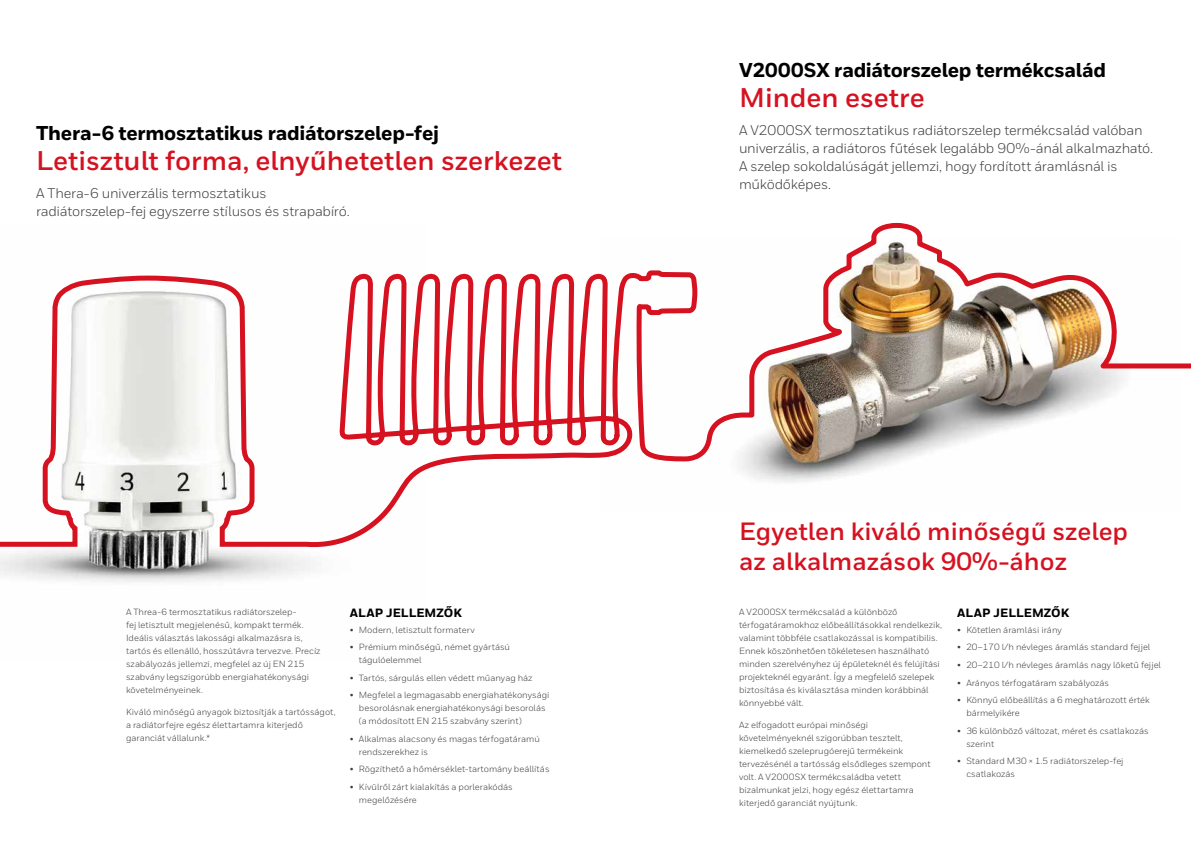
<style>
.page{position:relative;width:1191px;height:842px;background:#fff}
.page>*{position:absolute;margin:0;border:0;box-sizing:border-box;transform-origin:0 0}
.t1{font:700 27px "Honeywell Sans";color:#d61120}
.t2{font:700 25px/30px "Honeywell Sans";color:#d61120}
.t3{font:800 20px "Honeywell Sans";letter-spacing:-.015em;color:#000}
.t4{font:14px/18px "Honeywell Sans";letter-spacing:-.015em;color:#3c3c3b}
.t5{font:800 12px "Honeywell Sans";color:#000}
.t6{font:9px/13px "Honeywell Sans";color:#3c3c3b}
</style>
<div class="page">
<svg style="left:0;top:272px;width:635px;height:310px"></svg>
<img style="left:636px;top:222px;width:555px;height:243px">
<h3 class="t3" style="left:36px;top:121px;width:404px">Thera-6 termosztatikus radiátorszelep-fej</h3>
<h1 class="t1" style="left:36px;top:144px;width:527px">Letisztult forma, elnyűhetetlen szerkezet</h1>
<h3 class="t4" style="left:36px;top:184px;width:315px">A Thera-6 univerzális termosztatikus radiátorszelep-fej egyszerre stílusos és strapabíró.</h3>
<p class="t6" style="left:126px;top:605px;width:196px">A Threa-6 termosztatikus radiátorszelep-<br>fej letisztult megjelenésű, kompakt termék.<br>Ideális választás lakossági alkalmazásra is, tartós és ellenálló, hosszútávra tervezve. Precíz szabályozás jellemzi, megfelel az új EN 215 szabvány legszigorúbb energiahatékonysági követelményeinek.</p>
<p class="t6" style="left:126px;top:705px;width:211px">Kiváló minőségű anyagok biztosítják a tartósságot, a radiátorfejre egész élettartamra kiterjedő garanciát vállalunk.*</p>
<h3 class="t5" style="left:350px;top:606px;width:114px">ALAP JELLEMZŐK</h3>
<p class="t6" style="left:350px;top:623px;width:126px">• Modern, letisztult formaterv</p>
<p class="t6" style="left:359px;top:641px;width:153px;text-indent:-9px">• Prémium minőségű, német gyártású tágulóelemmel</p>
<p class="t6" style="left:350px;top:671px;width:184px">• Tartós, sárgulás ellen védett műanyag ház</p>
<p class="t6" style="left:359px;top:689px;width:192px;text-indent:-9px">• Megfelel a legmagasabb energiahatékonysági besorolásnak energiahatékonysági besorolás (a módosított EN 215 szabvány szerint)</p>
<p class="t6" style="left:359px;top:732px;width:183px;text-indent:-9px">• Alkalmas alacsony és magas térfogatáramú rendszerekhez is</p>
<p class="t6" style="left:350px;top:763px;width:201px">• Rögzíthető a hőmérséklet-tartomány beállítás</p>
<p class="t6" style="left:359px;top:780px;width:155px;text-indent:-9px">• Kívülről zárt kialakítás a porlerakódás megelőzésére</p>
<h3 class="t3" style="left:739px;top:58px;width:368px">V2000SX radiátorszelep termékcsalád</h3>
<h1 class="t1" style="left:739px;top:81px;width:187px">Minden esetre</h1>
<h3 class="t4" style="left:739px;top:122px;width:416px">A V2000SX termosztatikus radiátorszelep termékcsalád valóban univerzális, a radiátoros fűtések legalább 90%-ánál alkalmazható.<br>A szelep sokoldalúságát jellemzi, hogy fordított áramlásnál is működőképes.</h3>
<h2 class="t2" style="left:739px;top:517px;width:391px">Egyetlen kiváló minőségű szelep az alkalmazások 90%-ához</h2>
<p class="t6" style="left:739px;top:605px;width:205px">A V2000SX termékcsalád a különböző térfogatáramokhoz előbeállításokkal rendelkezik, valamint többféle csatlakozással is kompatibilis.<br>Ennek köszönhetően tökéletesen használható minden szerelvényhez új épületeknél és felújítási projekteknél egyaránt. Így a megfelelő szelepek biztosítása és kiválasztása minden korábbinál könnyebbé vált.</p>
<p class="t6" style="left:739px;top:718px;width:193px">Az elfogadott európai minőségi követelményeknél szigorúbban tesztelt, kiemelkedő szeleprugóerejű termékeink tervezésénél a tartósság elsődleges szempont volt. A V2000SX termékcsaládba vetett bizalmunkat jelzi, hogy egész élettartamra kiterjedő garanciát nyújtunk.</p>
<h3 class="t5" style="left:957px;top:606px;width:114px">ALAP JELLEMZŐK</h3>
<p class="t6" style="left:957px;top:623px;width:106px">• Kötetlen áramlási irány</p>
<p class="t6" style="left:957px;top:641px;width:194px">• 20–170 l/h névleges áramlás standard fejjel</p>
<p class="t6" style="left:957px;top:658px;width:205px">• 20–210 l/h névleges áramlás nagy löketű fejjel</p>
<p class="t6" style="left:957px;top:676px;width:153px">• Arányos térfogatáram szabályozás</p>
<p class="t6" style="left:966px;top:693px;width:185px;text-indent:-9px">• Könnyű előbeállítás a 6 meghatározott érték bármelyikére</p>
<p class="t6" style="left:966px;top:724px;width:184px;text-indent:-9px">• 36 különböző változat, méret és csatlakozás szerint</p>
<p class="t6" style="left:966px;top:754px;width:159px;text-indent:-9px">• Standard M30 × 1.5 radiátorszelep-fej csatlakozás</p>
</div>
